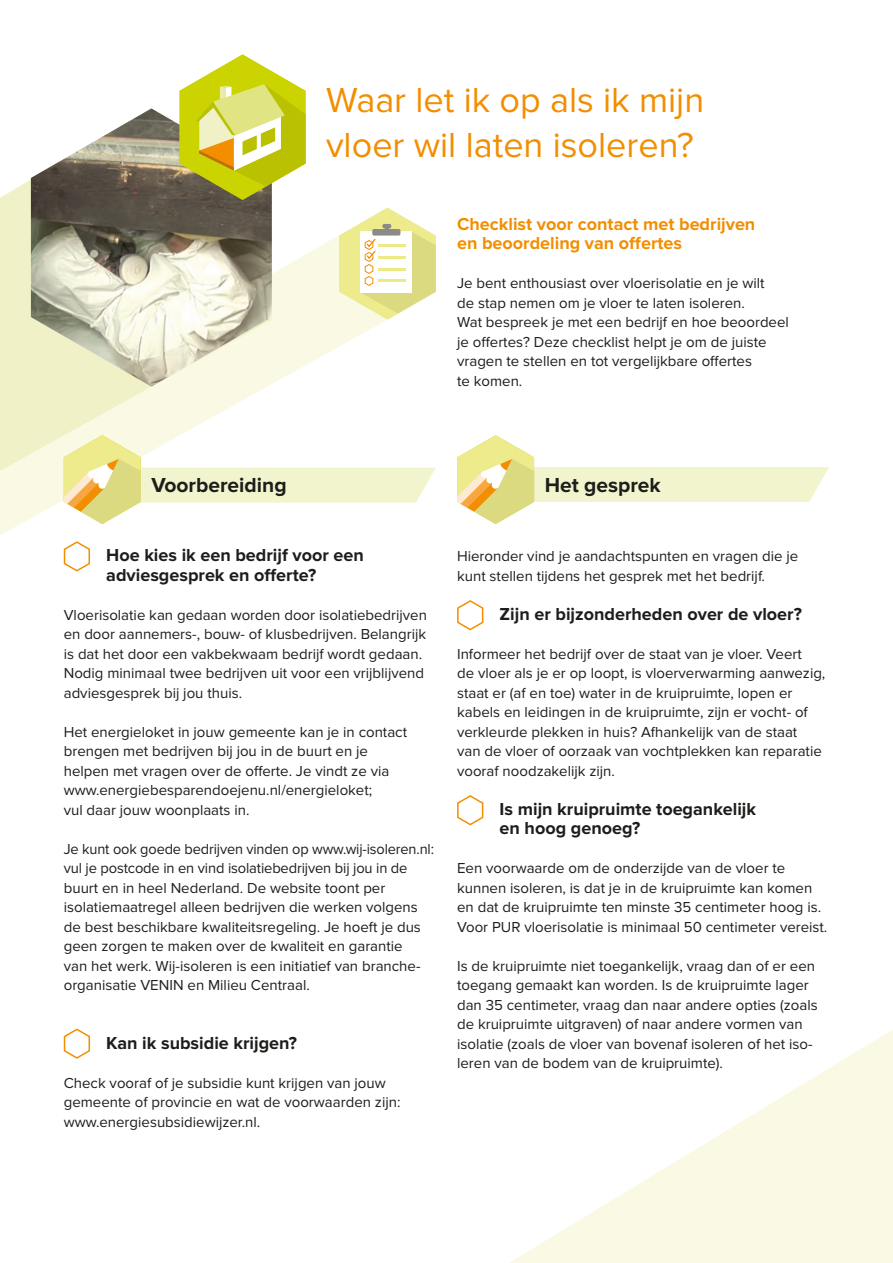
<style>
.page{position:relative;width:893px;height:1263px;background:#fff}
.page>*{position:absolute;margin:0;border:0;box-sizing:border-box;transform-origin:0 0}
.t1{font:36px/45px "Proxima Nova";color:#f28e00}
.t2{font:700 21px "Proxima Nova";color:#1d1d1b}
._03_check{font:700 18px/19.5px "Proxima Nova";color:#1d1d1b}
.t3{font:700 18px/19.5px "Proxima Nova";color:#f28e00}
._01_no_bullet{font:15px/19.5px "Proxima Nova";color:#1d1d1b}
</style>
<div class="page">
<svg style="left:509px;top:1030px;width:384px;height:233px"></svg>
<svg style="left:0;top:235px;width:389px;height:300px"></svg>
<svg style="left:0;top:178px;width:272px;height:293px;background:#f4f5d6"></svg>
<img style="left:31px;top:108px;width:241px;height:279px">
<svg style="left:339px;top:208px;width:97px;height:111px"></svg>
<svg style="left:63px;top:541px;width:28px;height:31px"></svg>
<svg style="left:63px;top:1028px;width:28px;height:31px"></svg>
<svg style="left:64px;top:435px;width:372px;height:89px"></svg>
<svg style="left:457px;top:435px;width:372px;height:89px"></svg>
<svg style="left:457px;top:600px;width:27px;height:31px"></svg>
<svg style="left:457px;top:795px;width:27px;height:31px"></svg>
<svg style="left:180px;top:54px;width:126px;height:146px"></svg>
<p class="t1" style="left:326px;top:78px;width:380px">Waar let ik op als ik mijn vloer wil laten isoleren?</p>
<p class="t3" style="left:457px;top:214px;width:300px">Checklist voor contact met bedrijven en beoordeling van offertes</p>
<p class="_01_no_bullet" style="left:457px;top:273px;width:309px">Je bent enthousiast over vloerisolatie en je wilt</p>
<p class="_01_no_bullet" style="left:457px;top:293px;width:333px">de stap nemen om je vloer te laten isoleren.<br>Wat bespreek je met een bedrijf en hoe beoordeel je offertes? Deze checklist helpt je om de juiste vragen te stellen en tot vergelijkbare offertes</p>
<p class="_01_no_bullet" style="left:457px;top:371px;width:67px">te komen.</p>
<p class="t2" style="left:151px;top:473px;width:137px">Voorbereiding</p>
<p class="t2" style="left:545px;top:473px;width:118px">Het gesprek</p>
<p class="_03_check" style="left:106px;top:546px;width:259px">Hoe kies ik een bedrijf voor een adviesgesprek en offerte?</p>
<p class="_01_no_bullet" style="left:64px;top:605px;width:365px">Vloerisolatie kan gedaan worden door isolatiebedrijven en door aannemers-, bouw- of klusbedrijven. Belangrijk is dat het door een vakbekwaam bedrijf wordt gedaan.<br>Nodig minimaal twee bedrijven uit voor een vrijblijvend adviesgesprek bij jou thuis.</p>
<p class="_01_no_bullet" style="left:64px;top:722px;width:345px">Het energieloket in jouw gemeente kan je in contact brengen met bedrijven bij jou in de buurt en je helpen met vragen over de offerte. Je vindt ze via www.energiebesparendoejenu.nl/energieloket;<br>vul daar jouw woonplaats in.</p>
<p class="_01_no_bullet" style="left:64px;top:839px;width:372px">Je kunt ook goede bedrijven vinden op www.wij-isoleren.nl: vul je postcode in en vind isolatiebedrijven bij jou in de buurt en in heel Nederland. De website toont per isolatiemaatregel alleen bedrijven die werken volgens de best beschikbare kwaliteitsregeling. Je hoeft je dus geen zorgen te maken over de kwaliteit en garantie<br>van het werk. Wij-isoleren is een initiatief van branche&shy;organisatie VENIN en Milieu Centraal.</p>
<p class="_03_check" style="left:106px;top:1033px;width:192px">Kan ik subsidie krijgen?</p>
<p class="_01_no_bullet" style="left:64px;top:1073px;width:338px">Check vooraf of je subsidie kunt krijgen van jouw gemeente of provincie en wat de voorwaarden zijn: www.energiesubsidiewijzer.nl.</p>
<p class="_01_no_bullet" style="left:457px;top:546px;width:343px">Hieronder vind je aandachtspunten en vragen die je kunt stellen tijdens het gesprek met het bedrijf.</p>
<p class="_03_check" style="left:500px;top:604px;width:304px">Zijn er bijzonderheden over de vloer?</p>
<p class="_01_no_bullet" style="left:457px;top:644px;width:370px">Informeer het bedrijf over de staat van je vloer. Veert<br>de vloer als je er op loopt, is vloerverwarming aanwezig, staat er (af en toe) water in de kruipruimte, lopen er kabels en leidingen in de kruipruimte, zijn er vocht- of verkleurde plekken in huis? Afhankelijk van de staat<br>van de vloer of oorzaak van vochtplekken kan reparatie vooraf noodzakelijk zijn.</p>
<p class="_03_check" style="left:500px;top:799px;width:258px">Is mijn kruipruimte toegankelijk en hoog genoeg?</p>
<p class="_01_no_bullet" style="left:457px;top:858px;width:372px">Een voorwaarde om de onderzijde van de vloer te kunnen isoleren, is dat je in de kruipruimte kan komen en dat de kruipruimte ten minste 35 centimeter hoog is.<br>Voor PUR vloerisolatie is minimaal 50 centimeter vereist.</p>
<p class="_01_no_bullet" style="left:457px;top:956px;width:362px">Is de kruipruimte niet toegankelijk, vraag dan of er een toegang gemaakt kan worden. Is de kruipruimte lager dan 35 centimeter, vraag dan naar andere opties (zoals de kruipruimte uitgraven) of naar andere vormen van isolatie (zoals de vloer van bovenaf isoleren of het iso&shy;leren van de bodem van de kruipruimte).</p>
</div>
